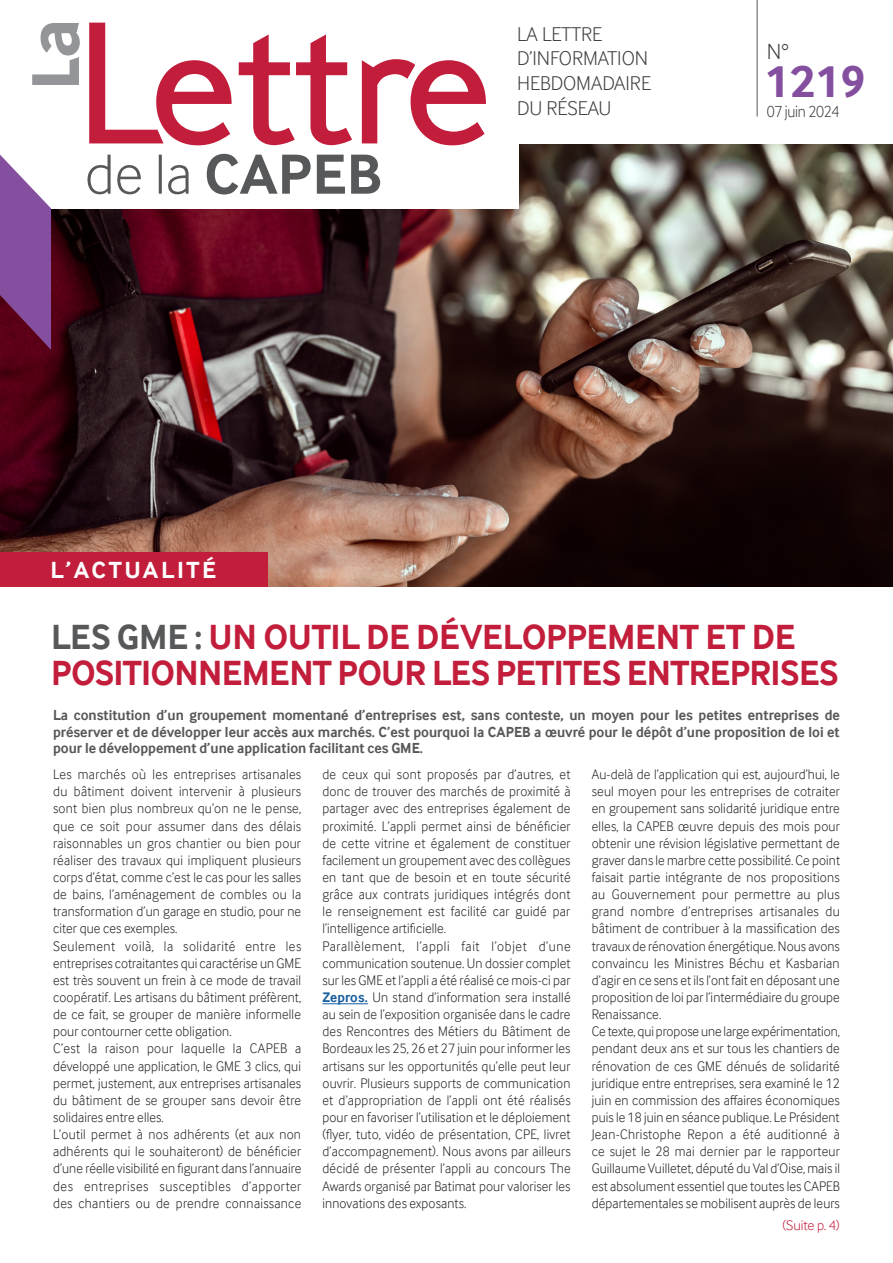
<style>
.page{position:relative;width:893px;height:1263px;background:#fff}
.page>*{position:absolute;margin:0;border:0;box-sizing:border-box;transform-origin:0 0}
.t1{font:700 46.8px "Inter Face";color:#854f9f}
.t2{font:700 36px/36px "Inter Face";letter-spacing:-.015em;color:#c21e3c}
.t3{font:700 24px "Inter Face";letter-spacing:.11em;color:#fff}
.t4{font:300 22.5px "Inter Face";color:#3e3e3f}
.t5{font:300 20.55px "Inter Face";color:#3e3e3f}
.t6{font:300 16.8px "Inter Face";letter-spacing:-.02em;color:#3e3e3f;scale:.92 1}
.t7{font:700 15px/16.5px "Inter Face";color:#57585a;text-align:justify;scale:.94 1}
.Textes_ok{font:300 14.25px/17.1px "Inter Face";letter-spacing:.01em;color:#231f20;text-align:justify;scale:.95 1}
.Textes_ok-2{font:300 14.25px "Inter Face";color:#c21e3c}
.s1{color:#57585a}
.s2{font-weight:700;color:#175d9e}
</style>
<div class="page">
<img style="left:0;top:145px;width:893px;height:442px">
<hr style="left:757px;top:0;width:1px;height:117px;background:#57585a">
<div style="left:0;top:553px;width:268px;height:34px;background:#c21e3c"></div>
<div style="left:0;top:0;width:519px;height:208px;background:#fff"></div>
<svg style="left:89px;top:23px;width:397px;height:122px"></svg>
<svg style="left:88px;top:154px;width:292px;height:40px"></svg>
<svg style="left:32px;top:23px;width:48px;height:62px"></svg>
<svg style="left:0;top:155px;width:51px;height:195px"></svg>
<hr style="left:322px;top:1003px;width:46px;height:1px;background:#175d9e">
<p class="t3" style="left:51px;top:556px;width:167px">L’ACTUALITÉ</p>
<p class="t5" style="left:517px;top:22px;width:87px">LA LETTRE</p>
<p class="t5" style="left:517px;top:47px;width:133px">D’INFORMATION</p>
<p class="t5" style="left:517px;top:72px;width:135px">HEBDOMADAIRE</p>
<p class="t5" style="left:517px;top:96px;width:96px">DU RÉSEAU</p>
<p class="t4" style="left:767px;top:39px;width:24px">N°</p>
<p class="t1" style="left:765px;top:54px;width:103px">1219</p>
<p class="t6" style="left:767px;top:102px;width:80px">07 juin 2024</p>
<p class="t2" style="left:51px;top:619px;width:789px"><span class="s1">LES GME :</span> UN OUTIL DE DÉVELOPPEMENT ET DE<br>POSITIONNEMENT POUR LES PETITES ENTREPRISES</p>
<p class="t7" style="left:53px;top:707px;width:838px">La constitution d’un groupement momentané d’entreprises est, sans conteste, un moyen pour les petites entreprises de préserver et de développer leur accès aux marchés. C’est pourquoi la CAPEB a œuvré pour le dépôt d’une proposition de loi et pour le développement d’une application facilitant ces GME.</p>
<p class="Textes_ok" style="left:53px;top:766px;width:263px">Les marchés où les entreprises artisanales du bâtiment doivent intervenir à plusieurs sont bien plus nombreux qu’on ne le pense, que ce soit pour assumer dans des délais raisonnables un gros chantier ou bien pour réaliser des travaux qui impliquent plusieurs corps d’état, comme c’est le cas pour les salles de bains, l’aménagement de combles ou la transformation d’un garage en studio, pour ne citer que ces exemples.</p>
<p class="Textes_ok" style="left:53px;top:937px;width:263px">Seulement voilà, la solidarité entre les entreprises cotraitantes qui caractérise un GME est très souvent un frein à ce mode de travail coopératif. Les artisans du bâtiment préfèrent, de ce fait, se grouper de manière informelle pour contourner cette obligation.</p>
<p class="Textes_ok" style="left:53px;top:1040px;width:263px">C’est la raison pour laquelle la CAPEB a développé une application, le GME 3 clics, qui permet, justement, aux entreprises artisanales du bâtiment de se grouper sans devoir être solidaires entre elles.</p>
<p class="Textes_ok" style="left:53px;top:1126px;width:263px">L’outil permet à nos adhérents (et aux non adhérents qui le souhaiteront) de bénéficier d’une réelle visibilité en figurant dans l’annuaire des entreprises susceptibles d’apporter des chantiers ou de prendre connaissance</p>
<p class="Textes_ok" style="left:322px;top:766px;width:263px">de ceux qui sont proposés par d’autres, et donc de trouver des marchés de proximité à partager avec des entreprises également de proximité. L’appli permet ainsi de bénéficier de cette vitrine et également de constituer facilement un groupement avec des collègues en tant que de besoin et en toute sécurité grâce aux contrats juridiques intégrés dont le renseignement est facilité car guidé par l’intelligence artificielle.</p>
<p class="Textes_ok" style="left:322px;top:937px;width:263px">Parallèlement, l’appli fait l’objet d’une communication soutenue. Un dossier complet sur les GME et l’appli a été réalisé ce mois-ci par <span class="s2">Zepros.</span> Un stand d’information sera installé au sein de l’exposition organisée dans le cadre des Rencontres des Métiers du Bâtiment de Bordeaux les 25, 26 et 27 juin pour informer les artisans sur les opportunités qu’elle peut leur ouvrir. Plusieurs supports de communication et d’appropriation de l’appli ont été réalisés pour en favoriser l’utilisation et le déploiement (flyer, tuto, vidéo de présentation, CPE, livret d’accompagnement). Nous avons par ailleurs décidé de présenter l’appli au concours The Awards organisé par Batimat pour valoriser les innovations des exposants.</p>
<p class="Textes_ok" style="left:592px;top:766px;width:263px">Au-delà de l’application qui est, aujourd’hui, le seul moyen pour les entreprises de cotraiter en groupement sans solidarité juridique entre elles, la CAPEB œuvre depuis des mois pour obtenir une révision législative permettant de graver dans le marbre cette possibilité. Ce point faisait partie intégrante de nos propositions au Gouvernement pour permettre au plus grand nombre d’entreprises artisanales du bâtiment de contribuer à la massification des travaux de rénovation énergétique. Nous avons convaincu les Ministres Béchu et Kasbarian d’agir en ce sens et ils l’ont fait en déposant une proposition de loi par l’intermédiaire du groupe Renaissance.</p>
<p class="Textes_ok" style="left:592px;top:1023px;width:263px">Ce texte, qui propose une large expérimentation, pendant deux ans et sur tous les chantiers de rénovation de ces GME dénués de solidarité juridique entre entreprises, sera examiné le 12 juin en commission des affaires économiques puis le 18 juin en séance publique. Le Président Jean-Christophe Repon a été auditionné à ce sujet le 28 mai dernier par le rapporteur Guillaume Vuilletet, député du Val d’Oise, mais il est absolument essentiel que toutes les CAPEB départementales se mobilisent auprès de leurs</p>
<p class="Textes_ok-2" style="left:783px;top:1217px;width:59px">(Suite p. 4)</p>
</div>
